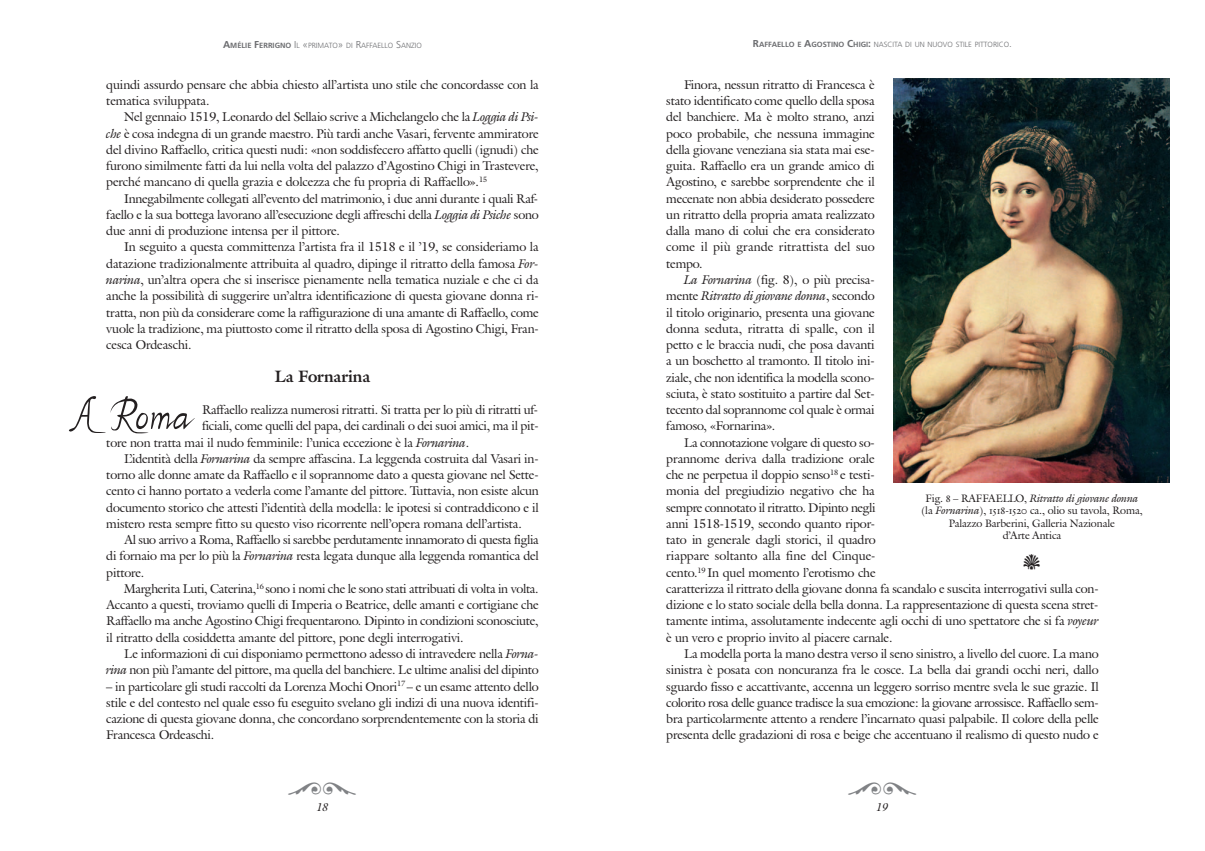
<style>
.page{position:relative;width:1205px;height:851px;background:#fff}
.page>*{position:absolute;margin:0;border:0;box-sizing:border-box;transform-origin:0 0}
.t1{font:57.5px "Michelangelo";color:#231f20}
.t2{font:700 16.25px "Galliard IT Cby BT";letter-spacing:-.005em;color:#231f20}
.t3{font:12.5px/16.2px "Galliard IT Cby BT";letter-spacing:-.01em;color:#231f20;text-align:justify}
.t4{font:italic 11.25px "Galliard IT Cby BT";color:#231f20}
.t5{font:10.62px/12.5px "Galliard ITC Rm O Sty CC";color:#231f20;text-align:center}
.t6{font:10.62px "Galliard ITC It CC";color:#231f20}
.t7{font:300 7.5px "Frutiger";color:#6c6d70}
.s1{font-weight:700;font-size:10px}
.s2{font-weight:700}
.s3{font-size:10px}
.s4{font-style:italic}
.s5{font-family:"Galliard ITC Rm O Sty CC"}
.s6{font-family:"Galliard ITC Rm CC"}
.s7{font-family:"Galliard ITC It CC"}
</style>
<div class="page">
<img style="left:893px;top:78px;width:276px;height:404px">
<p class="t7" style="left:223px;top:42px;width:200px"><span class="s1">A</span><span class="s2">MÉLIE</span> <span class="s1">F</span><span class="s2">ERRIGNO</span> <span class="s3">I</span>L <span class="s3">«</span>PRIMATO<span class="s3">»</span> DI <span class="s3">R</span>AFFAELLO <span class="s3">S</span>ANZIO</p>
<p class="t7" style="left:753px;top:42px;width:261px"><span class="s1">R</span><span class="s2">AFFAELLO E</span> <span class="s1">A</span><span class="s2">GOSTINO</span> <span class="s1">C</span><span class="s2">HIGI</span><span class="s1">:</span> NASCITA DI UN NUOVO STILE PITTORICO<span class="s3">.</span></p>
<p class="t3" style="left:106px;top:78px;width:434px">quindi assurdo pensare che abbia chiesto all’artista uno stile che concordasse con la tematica sviluppata.</p>
<p class="t3" style="left:106px;top:110px;width:434px;text-indent:18px">Nel gennaio 1519, Leonardo del Sellaio scrive a Michelangelo che la <span class="s4">Loggia di Psi&shy;che</span> è cosa indegna di un grande maestro. Più tardi anche Vasari, fervente ammiratore del divino Raffaello, critica questi nudi: «non soddisfecero affatto quelli (ignudi) che furono similmente fatti da lui nella volta del palazzo d’Agostino Chigi in Trastevere, perché mancano di quella grazia e dolcezza che fu propria di Raffaello».<sup>15</sup></p>
<p class="t3" style="left:106px;top:192px;width:434px;text-indent:18px">Innegabilmente collegati all’evento del matrimonio, i due anni durante i quali Raf&shy;faello e la sua bottega lavorano all’esecuzione degli affreschi della <span class="s4">Loggia di Psiche</span> sono due anni di produzione intensa per il pittore.</p>
<p class="t3" style="left:106px;top:240px;width:434px;text-indent:18px">In seguito a questa committenza l’artista fra il 1518 e il ’19, se consideriamo la datazione tradizionalmente attribuita al quadro, dipinge il ritratto della famosa <span class="s4">For&shy;narina</span>, un’altra opera che si inserisce pienamente nella tematica nuziale e che ci da anche la possibilità di suggerire un’altra identificazione di questa giovane donna ri&shy;tratta, non più da considerare come la raffigurazione di una amante di Raffaello, come vuole la tradizione, ma piuttosto come il ritratto della sposa di Agostino Chigi, Fran&shy;cesca Ordeaschi.</p>
<h2 class="t2" style="left:275px;top:369px;width:97px">La Fornarina</h2>
<p class="t3" style="left:202px;top:403px;width:338px">Raffaello realizza numerosi ritratti. Si tratta per lo più di ritratti uf-</p>
<p class="t3" style="left:202px;top:419px;width:338px">ficiali, come quelli del papa, dei cardinali o dei suoi amici, ma il pit-</p>
<p class="t3" style="left:106px;top:435px;width:364px">tore non tratta mai il nudo femminile: l’unica eccezione è la <span class="s4">Fornarina</span>.</p>
<p class="t3" style="left:124px;top:452px;width:416px">L’identità della <span class="s4">Fornarina</span> da sempre affascina. La leggenda costruita dal Vasari in-</p>
<p class="t3" style="left:106px;top:468px;width:434px">torno alle donne amate da Raffaello e il soprannome dato a questa giovane nel Sette-</p>
<p class="t3" style="left:106px;top:484px;width:434px">cento ci hanno portato a vederla come l’amante del pittore. Tuttavia, non esiste alcun</p>
<p class="t3" style="left:106px;top:500px;width:434px">documento storico che attesti l’identità della modella: le ipotesi si contraddicono e il</p>
<p class="t3" style="left:106px;top:517px;width:417px">mistero resta sempre fitto su questo viso ricorrente nell’opera romana dell’artista.</p>
<p class="t3" style="left:124px;top:533px;width:416px">Al suo arrivo a Roma, Raffaello si sarebbe perdutamente innamorato di questa figlia</p>
<p class="t3" style="left:106px;top:549px;width:434px">di fornaio ma per lo più la <span class="s4">Fornarina</span> resta legata dunque alla leggenda romantica del</p>
<p class="t3" style="left:106px;top:565px;width:39px">pittore.</p>
<p class="t3" style="left:124px;top:582px;width:416px">Margherita Luti, Caterina,<sup>16</sup> sono i nomi che le sono stati attribuati di volta in volta.</p>
<p class="t3" style="left:106px;top:598px;width:434px">Accanto a questi, troviamo quelli di Imperia o Beatrice, delle amanti e cortigiane che</p>
<p class="t3" style="left:106px;top:614px;width:434px">Raffaello ma anche Agostino Chigi frequentarono. Dipinto in condizioni sconosciute,</p>
<p class="t3" style="left:106px;top:630px;width:359px">il ritratto della cosiddetta amante del pittore, pone degli interrogativi.</p>
<p class="t3" style="left:124px;top:647px;width:416px">Le informazioni di cui disponiamo permettono adesso di intravedere nella <span class="s4">Forna-</span></p>
<p class="t3" style="left:106px;top:663px;width:434px"><span class="s4">rina</span> non più l’amante del pittore, ma quella del banchiere. Le ultime analisi del dipinto</p>
<p class="t3" style="left:106px;top:679px;width:434px">– in particolare gli studi raccolti da Lorenza Mochi Onori<sup>17</sup> – e un esame attento dello stile e del contesto nel quale esso fu eseguito svelano gli indizi di una nuova identifi&shy;cazione di questa giovane donna, che concordano sorprendentemente con la storia di Francesca Ordeaschi.</p>
<h1 class="t1" style="left:69px;top:375px;width:124px">A Roma</h1>
<p class="t3" style="left:666px;top:78px;width:210px;text-indent:18px">Finora, nessun ritratto di Francesca è stato identificato come quello della sposa del banchiere. Ma è molto strano, anzi poco probabile, che nessuna immagine della giovane veneziana sia stata mai ese&shy;guita. Raffaello era un grande amico di Agostino, e sarebbe sorprendente che il mecenate non abbia desiderato possedere un ritratto della propria amata realizzato dalla mano di colui che era considerato come il più grande ritrattista del suo tempo.</p>
<p class="t3" style="left:666px;top:273px;width:210px;text-indent:18px"><span class="s4">La Fornarina</span> (fig. 8), o più precisa&shy;mente <span class="s4">Ritratto di giovane donna</span>, secondo il titolo originario, presenta una giovane donna seduta, ritratta di spalle, con il petto e le braccia nudi, che posa davanti a un boschetto al tramonto. Il titolo ini&shy;ziale, che non identifica la modella scono&shy;sciuta, è stato sostituito a partire dal Set&shy;tecento dal soprannome col quale è ormai famoso, «Fornarina».</p>
<p class="t3" style="left:666px;top:435px;width:434px;text-align:left;text-indent:18px">La connotazione volgare di questo so-<br>prannome deriva dalla tradizione orale<br>che ne perpetua il doppio senso<sup>18</sup> e testi-<br>monia del pregiudizio negativo che ha<br>sempre connotato il ritratto. Dipinto negli<br>anni 1518-1519, secondo quanto ripor-<br>tato in generale dagli storici, il quadro<br>riappare soltanto alla fine del Cinque-<br>cento.<sup>19</sup> In quel momento l’erotismo che<br>caratterizza il rittrato della giovane donna fa scandalo e suscita interrogativi sulla con&shy;dizione e lo stato sociale della bella donna. La rappresentazione di questa scena stret&shy;tamente intima, assolutamente indecente agli occhi di uno spettatore che si fa <span class="s4">voyeur </span>è un vero e proprio invito al piacere carnale.</p>
<p class="t3" style="left:666px;top:647px;width:434px;text-indent:18px">La modella porta la mano destra verso il seno sinistro, a livello del cuore. La mano sinistra è posata con noncuranza fra le cosce. La bella dai grandi occhi neri, dallo sguardo fisso e accattivante, accenna un leggero sorriso mentre svela le sue grazie. Il colorito rosa delle guance tradisce la sua emozione: la giovane arrossisce. Raffaello sem&shy;bra particolarmente attento a rendere l’incarnato quasi palpabile. Il colore della pelle presenta delle gradazioni di rosa e beige che accentuano il realismo di questo nudo e</p>
<p class="t6" style="left:925px;top:494px;width:214px"><span class="s5">Fig. 8 –</span> <span class="s6">RAFFAELLO,</span> Ritratto di giovane donna</p>
<p class="t5" style="left:921px;top:505px;width:223px"><span class="s6">(la</span> <span class="s7">Fornarina</span><span class="s6">)</span>, 1518-1520 ca., olio su tavola, Roma,<br>Palazzo Barberini, Galleria Nazionale<br>d’Arte Antica</p>
<p class="t4" style="left:317px;top:802px;width:13px">18</p>
<p class="t4" style="left:876px;top:802px;width:13px">19</p>
</div>
